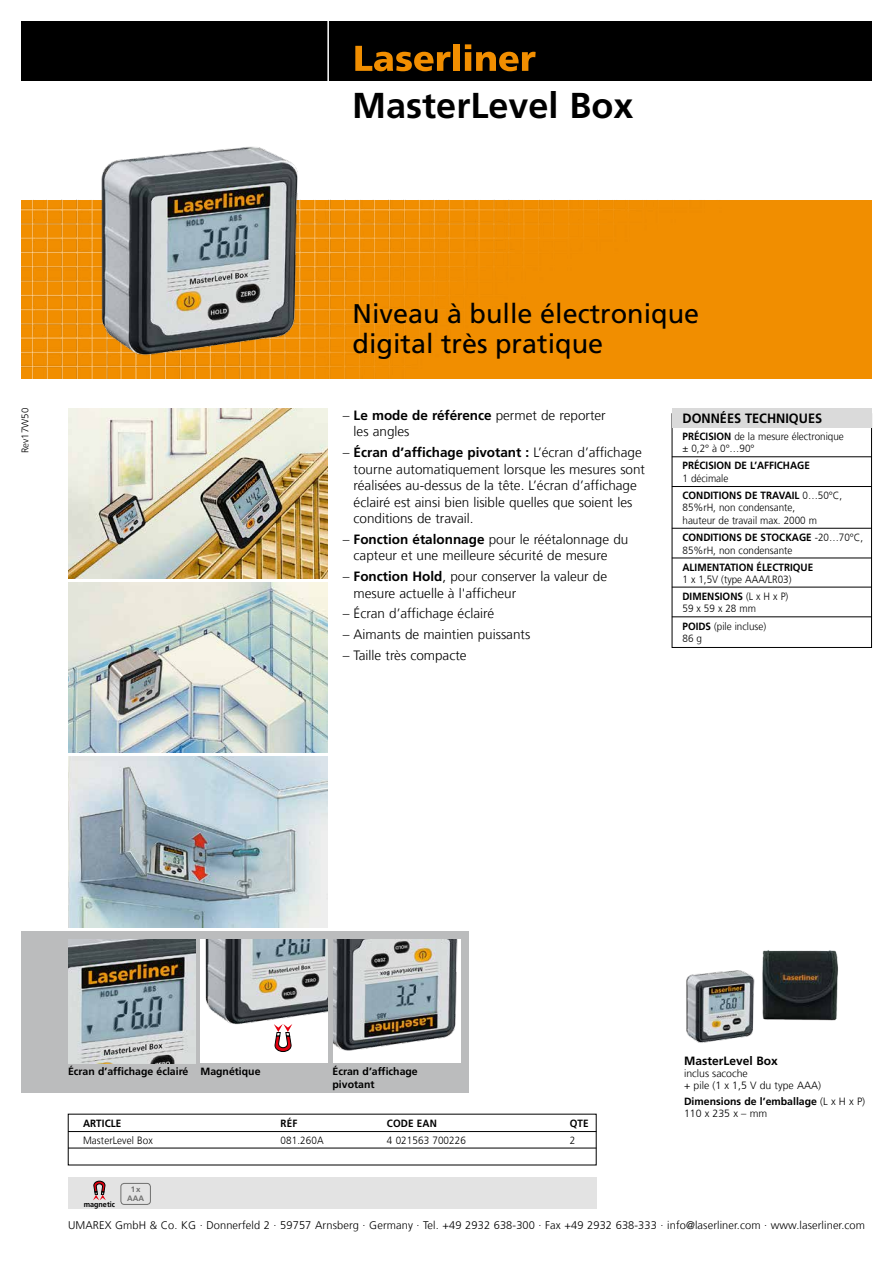
<style>
.page{position:relative;width:893px;height:1263px;background:#fff}
.page>*{position:absolute;margin:0;border:0;box-sizing:border-box;transform-origin:0 0}
.t1{font:700 36px "Frutiger LT Com";color:#000}
.t2{font:27px/30px "Frutiger LT Com";color:#000}
.t3{font:300 13.5px/16.5px "Frutiger LT Com";color:#000}
.t4{font:700 13.5px "Frutiger LT Com";color:#000;scale:.94 1}
.t5{font:700 12px "Frutiger LT Com";color:#000}
.t6{font:300 11.1px "Frutiger LT Com";letter-spacing:.01em;color:#000}
.t7{font:300 10.5px/12.6px "Frutiger LT Com";color:#000;scale:.94 1}
.t8{font:700 10.5px/17.1px "Frutiger LT Com";color:#000;scale:.94 1}
.t9{font:700 10.5px/12px "Frutiger LT Com";color:#000}
.t10{font:300 10.5px/12px "Frutiger LT Com";color:#000}
.t11{font:300 9.6px "Frutiger LT Com";color:#000}
.t12{font:700 7.8px/9px "Frutiger LT Com";color:#6f6f6e;text-align:center}
.t13{font:700 7.65px "Frutiger LT Com";color:#000;scale:.94 1}
.s1{font-weight:700}
.s2{font-weight:300}
</style>
<div class="page">
<div style="left:21px;top:21px;width:851px;height:60px;background:#000"></div>
<hr style="left:327px;top:20px;width:2px;height:62px;background:#fff">
<svg style="left:355px;top:46px;width:96px;height:25px"></svg>
<div style="left:454px;top:44px;width:6px;height:27px;background:#f18e00"></div>
<svg style="left:465px;top:44px;width:71px;height:27px"></svg>
<img style="left:21px;top:200px;width:851px;height:178px">
<img style="left:77px;top:146px;width:237px;height:215px">
<div style="left:21px;top:931px;width:447px;height:162px;background:#bbbcbd"></div>
<img style="left:68px;top:940px;width:128px;height:123px">
<img style="left:686px;top:970px;width:67px;height:73px">
<div style="left:68px;top:1178px;width:528px;height:31px;background:#e3e3e3"></div>
<img style="left:68px;top:408px;width:259px;height:170px">
<img style="left:200px;top:940px;width:127px;height:123px">
<svg style="left:274px;top:1024px;width:18px;height:28px"></svg>
<div style="left:121px;top:1183px;width:30px;height:21px;border:1px solid #6f6f6e;border-radius:3px"></div>
<svg style="left:93px;top:1180px;width:13px;height:20px"></svg>
<img style="left:333px;top:940px;width:128px;height:123px">
<img style="left:68px;top:583px;width:259px;height:170px">
<img style="left:68px;top:757px;width:259px;height:170px">
<img style="left:751px;top:950px;width:87px;height:82px">
<hr style="left:68px;top:1131px;width:528px;height:1px;background:#000">
<hr style="left:68px;top:1148px;width:528px;height:1px;background:#000">
<div style="left:672px;top:414px;width:200px;height:234px;border:1px solid #000"></div>
<div style="left:672px;top:408px;width:200px;height:19px;background:#dadada"></div>
<hr style="left:672px;top:456px;width:200px;height:1px;background:#000">
<hr style="left:672px;top:486px;width:200px;height:1px;background:#000">
<hr style="left:672px;top:528px;width:200px;height:1px;background:#000">
<hr style="left:672px;top:558px;width:200px;height:1px;background:#000">
<hr style="left:672px;top:587px;width:200px;height:1px;background:#000">
<hr style="left:672px;top:617px;width:200px;height:1px;background:#000">
<p class="t11" style="left:20px;top:453px;width:47px;rotate:-90deg">Rev17W50</p>
<h1 class="t1" style="left:352px;top:84px;width:283px">MasterLevel Box</h1>
<h2 class="t2" style="left:353px;top:298px;width:348px">Niveau à bulle électronique digital très pratique</h2>
<p class="t3" style="left:354px;top:407px;width:254px;text-indent:-11px">– <span class="s1">Le mode de référence</span> permet de reporter les angles</p>
<p class="t3" style="left:354px;top:444px;width:293px;text-indent:-11px">– <span class="s1">Écran d’affichage pivotant :</span> L’écran d’affichage tourne automatiquement lorsque les mesures sont réalisées au-dessus de la tête. L’écran d’affichage éclairé est ainsi bien lisible quelles que soient les conditions de travail.</p>
<p class="t3" style="left:354px;top:531px;width:276px;text-indent:-11px">– <span class="s1">Fonction étalonnage</span> pour le réétalonnage du capteur et une meilleure sécurité de mesure</p>
<p class="t3" style="left:354px;top:568px;width:255px;text-indent:-11px">– <span class="s1">Fonction Hold</span>, pour conserver la valeur de mesure actuelle à l'afficheur</p>
<p class="t3" style="left:343px;top:605px;width:153px">– Écran d’affichage éclairé</p>
<p class="t3" style="left:343px;top:626px;width:189px">– Aimants de maintien puissants</p>
<p class="t3" style="left:343px;top:647px;width:125px">– Taille très compacte</p>
<p class="t4" style="left:682px;top:410px;width:150px">DONNÉES TECHNIQUES</p>
<p class="t7" style="left:682px;top:430px;width:173px"><span class="s1">PRÉCISION</span> de la mesure électronique ± 0,2° à 0°…90°</p>
<p class="t8" style="left:682px;top:457px;width:137px">PRÉCISION DE L’AFFICHAGE</p>
<p class="t8" style="left:682px;top:470px;width:171px"><span class="s2">1 décimale<br></span>CONDITIONS DE TRAVAIL <span class="s2">0…50°C,</span></p>
<p class="t7" style="left:682px;top:501px;width:145px">85%rH, non condensante, hauteur de travail max. 2000 m</p>
<p class="t7" style="left:682px;top:531px;width:194px"><span class="s1">CONDITIONS DE STOCKAGE</span> -20…70°C,<br>85%rH, non condensante</p>
<p class="t8" style="left:682px;top:558px;width:141px">ALIMENTATION ÉLECTRIQUE</p>
<p class="t7" style="left:682px;top:570px;width:117px;line-height:17.1px">1 x 1,5V (type AAA/LR03)<br><span class="s1">DIMENSIONS</span> (L x H x P)</p>
<p class="t7" style="left:682px;top:600px;width:90px;line-height:17.1px">59 x 59 x 28 mm<br><span class="s1">POIDS</span> (pile incluse)</p>
<p class="t7" style="left:682px;top:632px;width:22px">86 g</p>
<p class="t9" style="left:68px;top:1066px;width:122px">Écran d’affichage éclairé</p>
<p class="t9" style="left:200px;top:1066px;width:62px">Magnétique</p>
<p class="t9" style="left:333px;top:1065px;width:87px;line-height:12.6px">Écran d’affichage pivotant</p>
<p class="t8" style="left:83px;top:1115px;width:42px">ARTICLE</p>
<p class="t8" style="left:281px;top:1115px;width:19px">RÉF</p>
<p class="t8" style="left:387px;top:1115px;width:55px">CODE EAN</p>
<p class="t8" style="left:570px;top:1115px;width:22px">QTE</p>
<p class="t7" style="left:83px;top:1134px;width:76px">MasterLevel Box</p>
<p class="t7" style="left:281px;top:1134px;width:47px">081.260A</p>
<p class="t7" style="left:387px;top:1134px;width:86px">4 021563 700226</p>
<p class="t7" style="left:570px;top:1134px;width:7px">2</p>
<p class="t5" style="left:684px;top:1054px;width:95px">MasterLevel Box</p>
<p class="t10" style="left:684px;top:1067px;width:139px">inclus sacoche<br>+ pile (1 x 1,5 V du type AAA)</p>
<p class="t9" style="left:684px;top:1096px;width:183px">Dimensions de l’emballage <span class="s2">(L x H x P)<br>110 x 235 x – mm</span></p>
<p class="t12" style="left:127px;top:1185px;width:19px">1x<br>AAA</p>
<p class="t13" style="left:84px;top:1200px;width:35px">magnetic</p>
<p class="t6" style="left:68px;top:1218px;width:798px">UMAREX GmbH &amp; Co. KG . Donnerfeld 2 . 59757 Arnsberg . Germany . Tel. +49 2932 638-300 . Fax +49 2932 638-333 . info@laserliner.com . www.laserliner.com</p>
</div>
